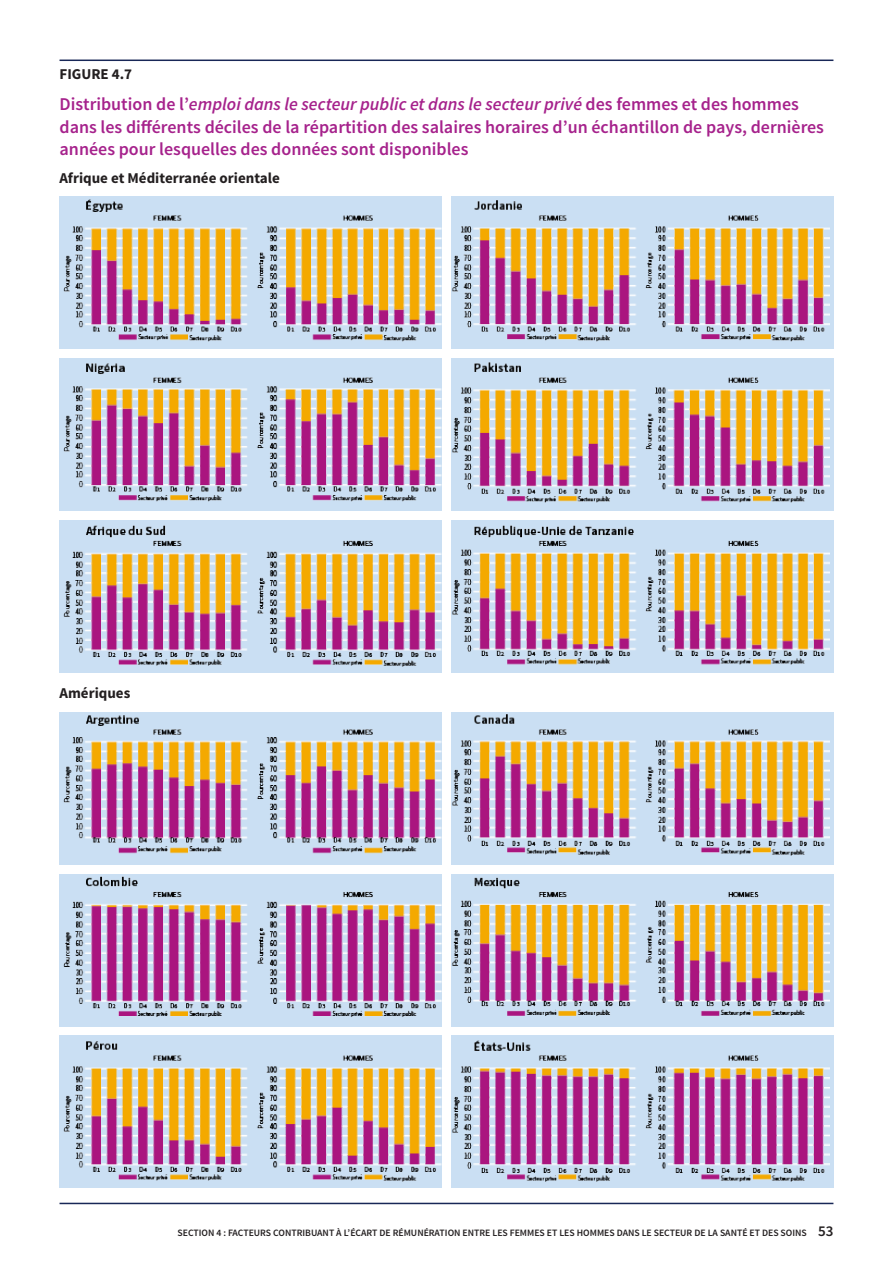
<style>
.page{position:relative;width:893px;height:1263px;background:#fff}
.page>*{position:absolute;margin:0;border:0;box-sizing:border-box;transform-origin:0 0}
.t1{font:600 18px/22.5px "Source Sans Pro";color:#a6228c}
.Body{font:700 15px "Source Sans Pro";color:#231f20}
.t2{font:600 9.75px "Source Sans Pro";color:#231f20}
.s1{font-style:italic}
.s2{font-size:15px}
</style>
<div class="page">
<div style="left:60px;top:196px;width:382px;height:153px;background:#cadff3"></div>
<div style="left:60px;top:712px;width:382px;height:153px;background:#cadff3"></div>
<div style="left:60px;top:520px;width:382px;height:152px;background:#cadff3"></div>
<div style="left:60px;top:1036px;width:382px;height:152px;background:#cadff3"></div>
<div style="left:451px;top:196px;width:382px;height:153px;background:#cadff3"></div>
<div style="left:451px;top:712px;width:382px;height:153px;background:#cadff3"></div>
<div style="left:451px;top:520px;width:382px;height:152px;background:#cadff3"></div>
<div style="left:451px;top:1036px;width:382px;height:152px;background:#cadff3"></div>
<hr style="left:60px;top:60px;width:773px;height:1px;background:#182757">
<hr style="left:60px;top:1203px;width:773px;height:1px;background:#182757">
<img style="left:64px;top:199px;width:766px;height:468px">
<img style="left:64px;top:714px;width:766px;height:468px">
<p class="Body" style="left:60px;top:65px;width:74px">FIGURE 4.7</p>
<p class="t1" style="left:60px;top:94px;width:766px">Distribution de l’<span class="s1">emploi dans le secteur public et dans le secteur privé</span> des femmes et des hommes dans les différents déciles de la répartition des salaires horaires d’un échantillon de pays, dernières années pour lesquelles des données sont disponibles</p>
<p class="Body" style="left:60px;top:169px;width:222px">Afrique et Méditerranée orientale</p>
<p class="Body" style="left:60px;top:684px;width:72px">Amériques</p>
<p class="t2" style="left:178px;top:1226px;width:103px">section 4 : Facteu rs cont</p>
<p class="t2" style="left:297px;top:1226px;width:121px">ribuant à l’écart de rémuné</p>
<p class="t2" style="left:429px;top:1226px;width:340px">ration entre les femmes et les hommes dans le seCTEUR DE LA SANTÉ ET DES</p>
<p class="t2" style="left:781px;top:1226px;width:54px">SOINS <span class="s2">53</span></p>
</div>
